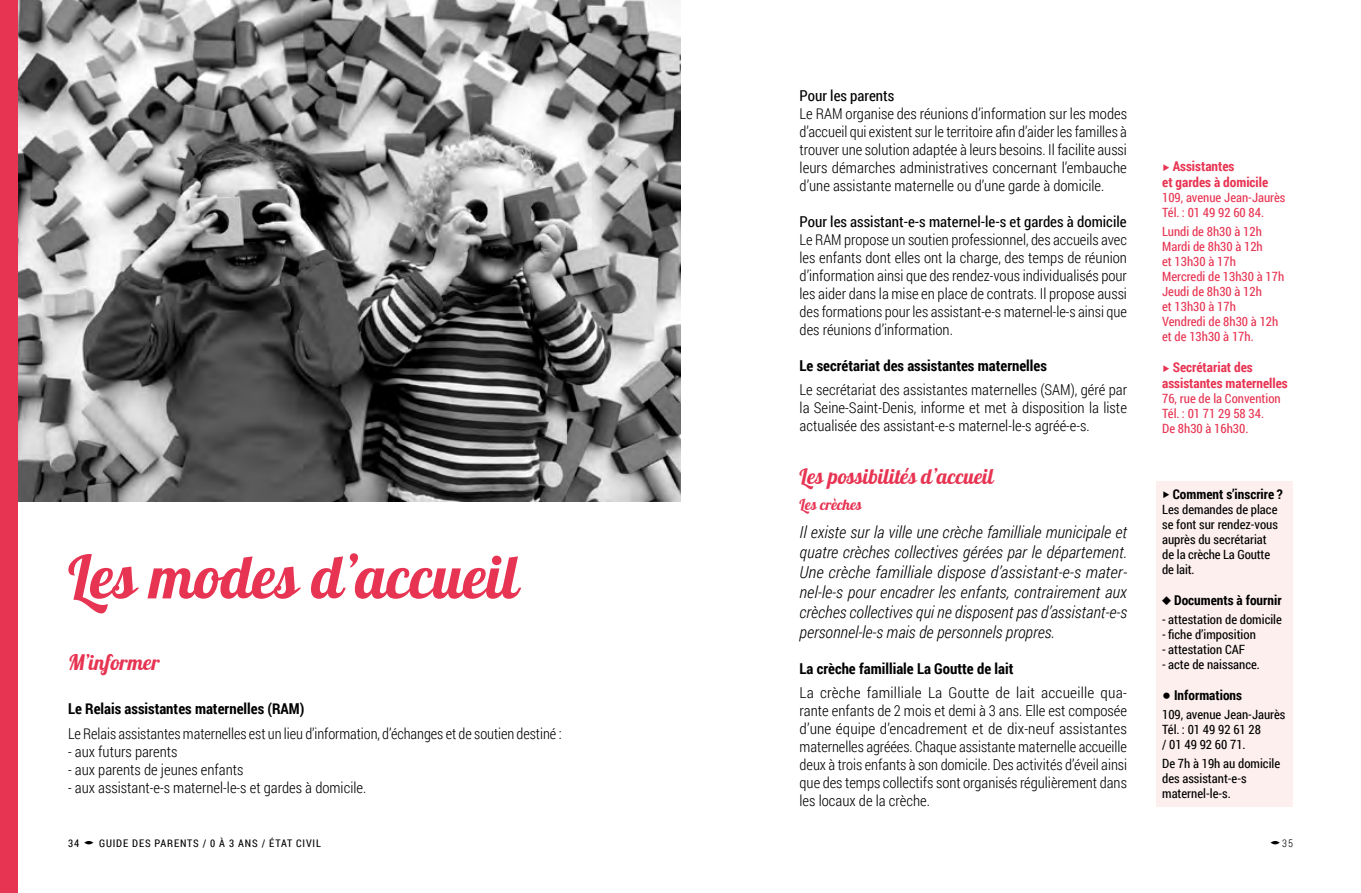
<style>
.page{position:relative;width:1361px;height:893px;background:#fff}
.page>*{position:absolute;margin:0;border:0;box-sizing:border-box;transform-origin:0 0}
.t1{font:60px "Pattaya";color:#e73452}
.t2{font:21px "Pattaya";color:#e73452}
.t3{font:italic 300 16.5px/19.8px "Roboto Condensed";color:#000;text-align:justify}
.t4{font:300 15px/18px "Roboto Condensed";color:#000;text-align:justify}
.t5{font:300 15px/18px "Roboto Condensed";color:#000;text-align:justify;scale:1.04 1}
.t6{font:700 15px "Roboto Condensed";color:#000}
.t7{font:15px "Roboto Condensed";color:#000}
.t8{font:15px "Pattaya";color:#e73452}
.t9{font:700 13.5px/15.8px "Roboto Condensed";color:#e73452}
.t10{font:700 13.5px "Roboto Condensed";color:#000}
.t11{font:12.75px/15px "Roboto Condensed";color:#000}
.t12{font:12.75px/15px "Roboto Condensed";color:#e73452}
.t13{font:10.5px "Roboto Condensed";letter-spacing:.08em;color:#000}
.t14{font:300 10.5px "Roboto Condensed";color:#000}
</style>
<div class="page">
<img style="left:17px;top:0;width:663px;height:502px">
<div style="left:1157px;top:481px;width:136px;height:325px;background:#fdefee"></div>
<div style="left:0;top:0;width:17px;height:893px;background:#e73452"></div>
<h1 class="t1" style="left:68px;top:538px;width:452px">Les modes d’accueil</h1>
<h2 class="t2" style="left:68px;top:649px;width:93px">M’informer</h2>
<p class="t6" style="left:68px;top:698px;width:238px">Le Relais assistantes maternelles (RAM)</p>
<p class="t4" style="left:68px;top:724px;width:495px">Le Relais assistantes maternelles est un lieu d’information, d’échanges et de soutien destiné :</p>
<p class="t4" style="left:68px;top:742px;width:111px">- aux futurs parents</p>
<p class="t4" style="left:68px;top:760px;width:177px">- aux parents de jeunes enfants</p>
<p class="t4" style="left:68px;top:778px;width:300px">- aux assistant-e-s maternel-le-s et gardes à domicile.</p>
<p class="t7" style="left:799px;top:85px;width:96px">Pour les parents</p>
<p class="t4" style="left:799px;top:104px;width:329px">Le RAM organise des réunions d’information sur les modes d’accueil qui existent sur le territoire afin d’aider les familles à trouver une solution adaptée à leurs besoins. Il facilite aussi leurs démarches administratives concernant l’embauche d’une assistante maternelle ou d’une garde à domicile.</p>
<p class="t7" style="left:799px;top:211px;width:328px">Pour les assistant-e-s maternel-le-s et gardes à domicile</p>
<p class="t4" style="left:799px;top:230px;width:329px">Le RAM propose un soutien professionnel, des accueils avec les enfants dont elles ont la charge, des temps de réunion d’information ainsi que des rendez-vous individualisés pour les aider dans la mise en place de contrats. Il propose aussi des formations pour les assistant-e-s maternel-le-s ainsi que des réunions d’information.</p>
<p class="t6" style="left:799px;top:355px;width:249px">Le secrétariat des assistantes maternelles</p>
<p class="t4" style="left:799px;top:380px;width:329px">Le secrétariat des assistantes maternelles (SAM), géré par la Seine-Saint-Denis, informe et met à disposition la liste actualisée des assistant-e-s maternel-le-s agréé-e-s.</p>
<h2 class="t2" style="left:799px;top:462px;width:196px">Les possibilités d’accueil</h2>
<p class="t8" style="left:799px;top:495px;width:64px">Les crèches</p>
<p class="t3" style="left:799px;top:522px;width:329px">Il existe sur la ville une crèche familliale municipale et quatre crèches collectives gérées par le département.<br>Une crèche familliale dispose d’assistant-e-s mater&shy;nel-le-s pour encadrer les enfants, contrairement aux crèches collectives qui ne disposent pas d’assistant-e-s personnel-le-s mais de personnels propres.</p>
<p class="t6" style="left:799px;top:658px;width:215px">La crèche familliale La Goutte de lait</p>
<p class="t5" style="left:799px;top:683px;width:316px">La crèche familliale La Goutte de lait accueille qua&shy;rante enfants de 2 mois et demi à 3 ans. Elle est composée d’une équipe d’encadrement et de dix-neuf assistantes maternelles agréées. Chaque assistante maternelle accueille deux à trois enfants à son domicile. Des activités d’éveil ainsi que des temps collectifs sont organisés régulièrement dans les locaux de la crèche.</p>
<p class="t9" style="left:1162px;top:158px;width:108px;text-indent:11px">Assistantes<br>et gardes à domicile</p>
<p class="t12" style="left:1162px;top:190px;width:125px">109, avenue Jean-Jaurès<br>Tél. : 01 49 92 60 84.</p>
<p class="t12" style="left:1162px;top:224px;width:124px">Lundi de 8h30 à 12h<br>Mardi de 8h30 à 12h<br>et 13h30 à 17h<br>Mercredi de 13h30 à 17h<br>Jeudi de 8h30 à 12h<br>et 13h30 à 17h<br>Vendredi de 8h30 à 12h et de 13h30 à 17h.</p>
<p class="t9" style="left:1162px;top:359px;width:127px;text-indent:11px">Secrétariat des assistantes maternelles</p>
<p class="t12" style="left:1162px;top:391px;width:120px">76, rue de la Convention<br>Tél. : 01 71 29 58 34.<br>De 8h30 à 16h30.</p>
<p class="t10" style="left:1172px;top:485px;width:111px">Comment s’inscrire ?</p>
<p class="t11" style="left:1162px;top:501px;width:117px">Les demandes de place se font sur rendez-vous auprès du secrétariat de la crèche La Goutte de lait.</p>
<p class="t10" style="left:1174px;top:590px;width:109px">Documents à fournir</p>
<p class="t11" style="left:1162px;top:611px;width:121px">- attestation de domicile</p>
<p class="t11" style="left:1162px;top:626px;width:95px">- fiche d’imposition</p>
<p class="t11" style="left:1162px;top:641px;width:85px">- attestation CAF</p>
<p class="t11" style="left:1162px;top:656px;width:99px">- acte de naissance.</p>
<p class="t10" style="left:1174px;top:685px;width:69px">Informations</p>
<p class="t11" style="left:1162px;top:706px;width:125px">109, avenue Jean-Jaurès<br>Tél. : 01 49 92 61 28<br>/ 01 49 92 60 71.</p>
<p class="t11" style="left:1162px;top:756px;width:120px">De 7h à 19h au domicile des assistant-e-s maternel-le-s.</p>
<p class="t13" style="left:68px;top:836px;width:13px">34</p>
<p class="t13" style="left:99px;top:836px;width:223px">GUIDE DES PARENTS / 0 À 3 ANS / ÉTAT CIVIL</p>
<p class="t14" style="left:1282px;top:836px;width:12px">35</p>
</div>
